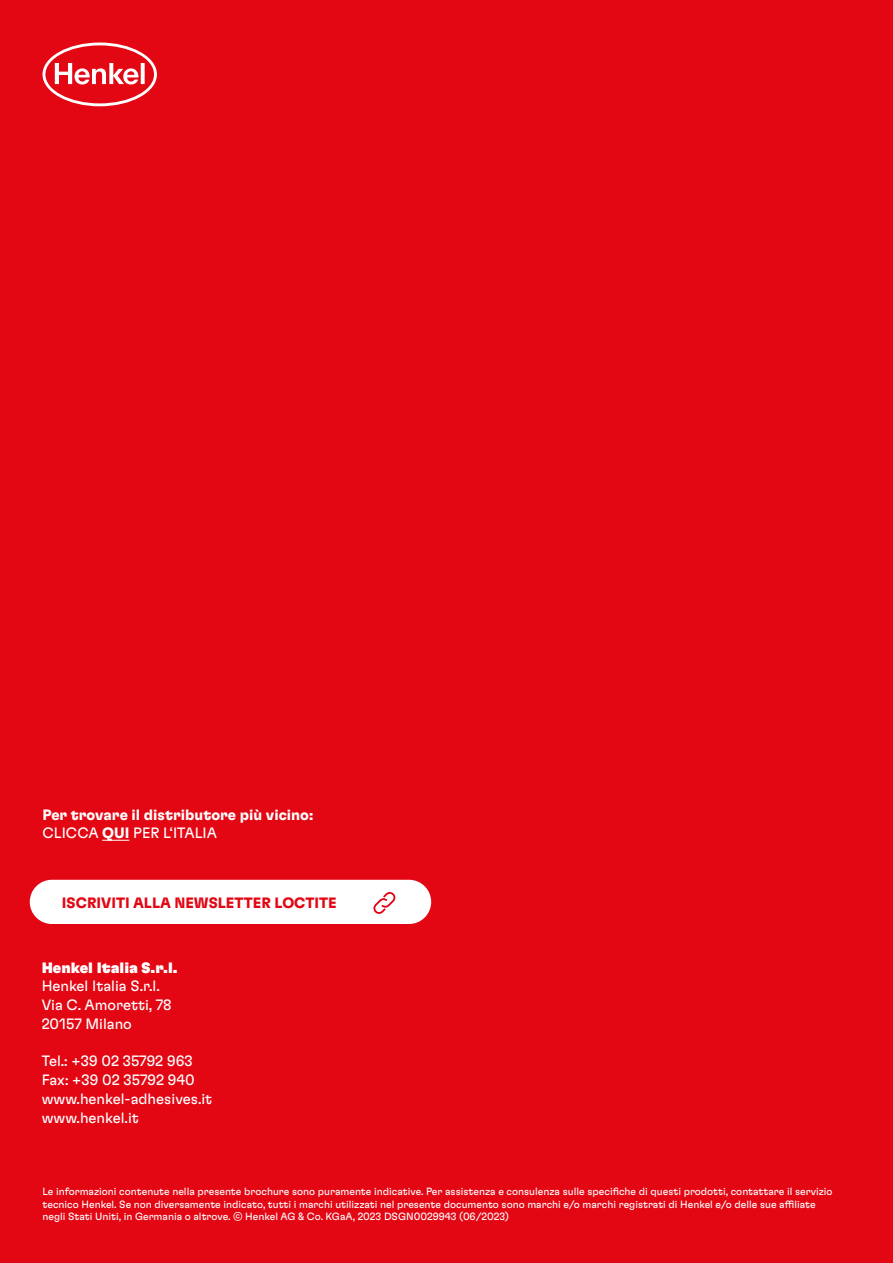
<style>
.page{position:relative;width:893px;height:1263px;background:#e30613}
.page>*{position:absolute;margin:0;border:0;box-sizing:border-box;transform-origin:0 0}
.t1{font:15px/18.8px "Henkel GT Flexa";color:#fff}
.t2{font:700 15px/18.8px "Henkel GT Flexa";color:#fff}
.t3{font:700 15px "Henkel GT Flexa";color:#e30613}
.t4{font:15px "Henkel GT Flexa Bl";color:#fff}
.t5{font:10.5px/12.6px "Henkel GT Flexa";color:#fff}
.s1{font-weight:400}
</style>
<div class="page">
<svg style="left:102px;top:840px;width:27px;height:1px"></svg>
<div style="left:30px;top:880px;width:401px;height:44px;background:#fff;border-radius:22px"></div>
<svg style="left:373px;top:892px;width:22px;height:22px"></svg>
<svg style="left:43px;top:43px;width:114px;height:63px"></svg>
<h1 class="t2" style="left:43px;top:804px;width:272px">Per trovare il distributore più vicino:<br><span class="s1">CLICCA</span> QUI <span class="s1">PER L‘ITALIA</span></h1>
<h1 class="t3" style="left:62px;top:893px;width:276px">ISCRIVITI ALLA NEWSLETTER LOCTITE</h1>
<h1 class="t4" style="left:42px;top:958px;width:138px">Henkel Italia S.r.l.</h1>
<h1 class="t1" style="left:42px;top:976px;width:131px">Henkel Italia S.r.l.<br>Via C. Amoretti, 78<br>20157 Milano</h1>
<h1 class="t1" style="left:42px;top:1051px;width:172px">Tel.: +39 02 35792 963<br>Fax: +39 02 35792 940 www.henkel-adhesives.it www.henkel.it</h1>
<p class="t5" style="left:43px;top:1185px;width:791px">Le informazioni contenute nella presente brochure sono puramente indicative. Per assistenza e consulenza sulle specifiche di questi prodotti, contattare il servizio tecnico Henkel. Se non diversamente indicato, tutti i marchi utilizzati nel presente documento sono marchi e/o marchi registrati di Henkel e/o delle sue affiliate negli Stati Uniti, in Germania o altrove. © Henkel AG &amp; Co. KGaA, 2023 DSGN0029943 (06/2023)</p>
</div>
